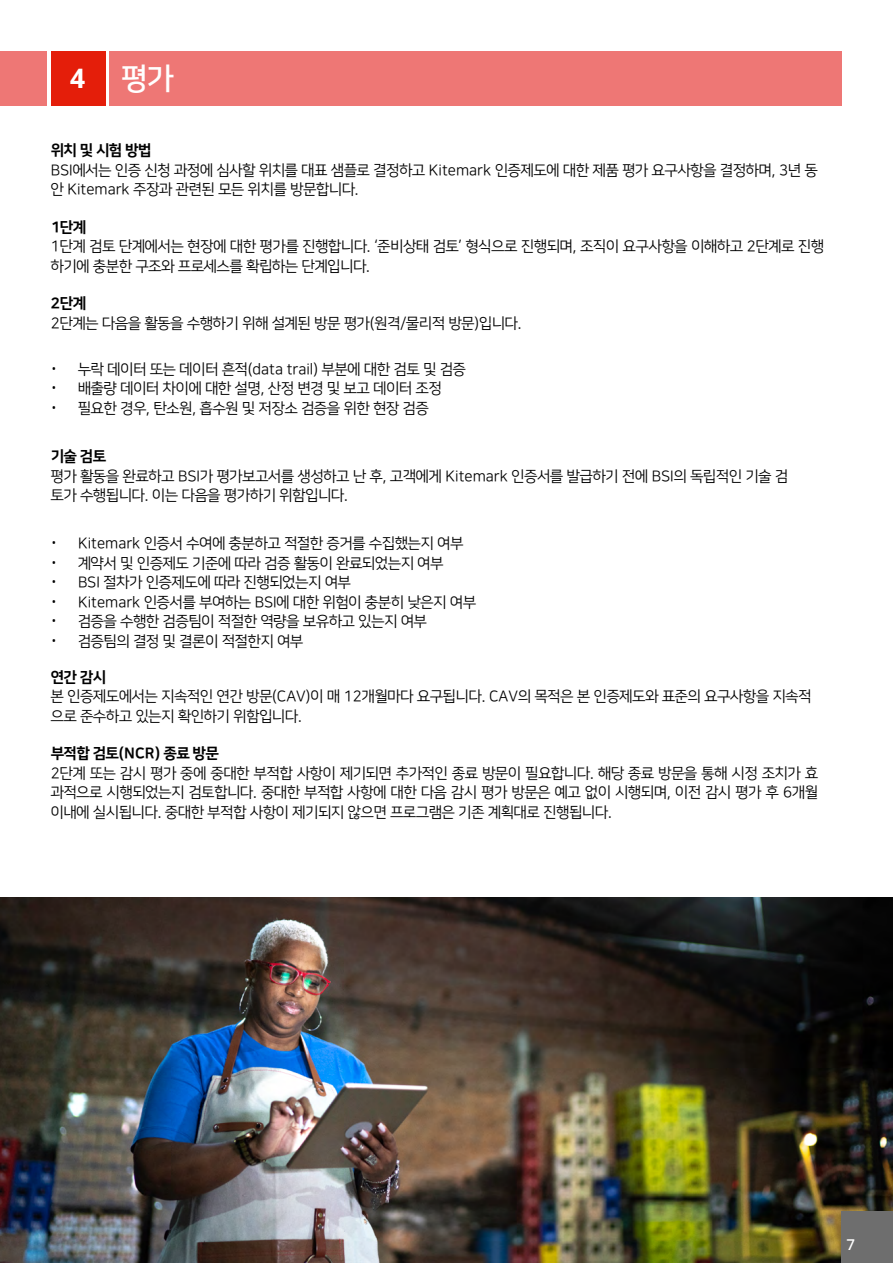
<style>
.page{position:relative;width:893px;height:1263px;background:#fff}
.page>*{position:absolute;margin:0;border:0;box-sizing:border-box;transform-origin:0 0}
.t1{font:30px "Nanum Square ac B";color:#fff}
.Body_Copy{font:15px/19.5px "Nanum Square ac R";color:#000}
._05a__main_body_copy{font:500 15px "Noto Sans";color:#fff}
.s1{font-family:"Noto Sans";font-weight:700;font-size:27px}
.s2{font-family:"Nanum Square ac EB"}
.s3{font-family:"Noto Sans";font-weight:300}
</style>
<div class="page">
<img style="left:0;top:897px;width:893px;height:366px">
<div style="left:842px;top:1212px;width:51px;height:51px;background:#6e6e6e"></div>
<div style="left:109px;top:51px;width:733px;height:54px;background:#ee7775"></div>
<div style="left:51px;top:51px;width:54px;height:54px;background:#e41e0a"></div>
<div style="left:0;top:51px;width:47px;height:54px;background:#ee7775"></div>
<p class="t1" style="left:71px;top:63px;width:104px"><span class="s1">4</span> 평가</p>
<p class="Body_Copy" style="left:51px;top:141px;width:768px"><span class="s2">위치 및 시험 방법<br></span>BSI에서는 인증 신청 과정에 심사할 위치를 대표 샘플로 결정하고 Kitemark 인증제도에 대한 제품 평가 요구사항을 결정하며, 3년 동 안 Kitemark 주장과 관련된 모든 위치를 방문합니다.</p>
<p class="Body_Copy" style="left:51px;top:218px;width:775px"><span class="s2">1단계<br></span>1단계 검토 단계에서는 현장에 대한 평가를 진행합니다. ‘준비상태 검토’ 형식으로 진행되며, 조직이 요구사항을 이해하고 2단계로 진행 하기에 충분한 구조와 프로세스를 확립하는 단계입니다.</p>
<p class="Body_Copy" style="left:51px;top:294px;width:472px"><span class="s2">2단계<br></span>2단계는 다음을 활동을 수행하기 위해 설계된 방문 평가(원격/물리적 방문)입니다.</p>
<p class="Body_Copy" style="left:51px;top:360px;width:416px"><span class="s3">•</span> 누락 데이터 또는 데이터 흔적(data trail) 부분에 대한 검토 및 검증</p>
<p class="Body_Copy" style="left:51px;top:379px;width:392px"><span class="s3">•</span> 배출량 데이터 차이에 대한 설명, 산정 변경 및 보고 데이터 조정</p>
<p class="Body_Copy" style="left:51px;top:399px;width:379px"><span class="s3">•</span> 필요한 경우, 탄소원, 흡수원 및 저장소 검증을 위한 현장 검증</p>
<p class="Body_Copy" style="left:51px;top:447px;width:739px"><span class="s2">기술 검토<br></span>평가 활동을 완료하고 BSI가 평가보고서를 생성하고 난 후, 고객에게 Kitemark 인증서를 발급하기 전에 BSI의 독립적인 기술 검 토가 수행됩니다. 이는 다음을 평가하기 위함입니다.</p>
<p class="Body_Copy" style="left:51px;top:534px;width:414px"><span class="s3">•</span> Kitemark 인증서 수여에 충분하고 적절한 증거를 수집했는지 여부</p>
<p class="Body_Copy" style="left:51px;top:553px;width:394px"><span class="s3">•</span> 계약서 및 인증제도 기준에 따라 검증 활동이 완료되었는지 여부</p>
<p class="Body_Copy" style="left:51px;top:573px;width:301px"><span class="s3">•</span> BSI 절차가 인증제도에 따라 진행되었는지 여부</p>
<p class="Body_Copy" style="left:51px;top:592px;width:426px"><span class="s3">•</span> Kitemark 인증서를 부여하는 BSI에 대한 위험이 충분히 낮은지 여부</p>
<p class="Body_Copy" style="left:51px;top:612px;width:377px"><span class="s3">•</span> 검증을 수행한 검증팀이 적절한 역량을 보유하고 있는지 여부</p>
<p class="Body_Copy" style="left:51px;top:631px;width:254px"><span class="s3">•</span> 검증팀의 결정 및 결론이 적절한지 여부</p>
<p class="Body_Copy" style="left:51px;top:668px;width:762px"><span class="s2">연간 감시<br></span>본 인증제도에서는 지속적인 연간 방문(CAV)이 매 12개월마다 요구됩니다. CAV의 목적은 본 인증제도와 표준의 요구사항을 지속적 으로 준수하고 있는지 확인하기 위함입니다.</p>
<p class="Body_Copy" style="left:51px;top:744px;width:769px"><span class="s2">부적합 검토(NCR) 종료 방문<br></span>2단계 또는 감시 평가 중에 중대한 부적합 사항이 제기되면 추가적인 종료 방문이 필요합니다. 해당 종료 방문을 통해 시정 조치가 효 과적으로 시행되었는지 검토합니다. 중대한 부적합 사항에 대한 다음 감시 평가 방문은 예고 없이 시행되며, 이전 감시 평가 후 6개월 이내에 실시됩니다. 중대한 부적합 사항이 제기되지 않으면 프로그램은 기존 계획대로 진행됩니다.</p>
<p class="_05a__main_body_copy" style="left:846px;top:1236px;width:10px">7</p>
</div>
